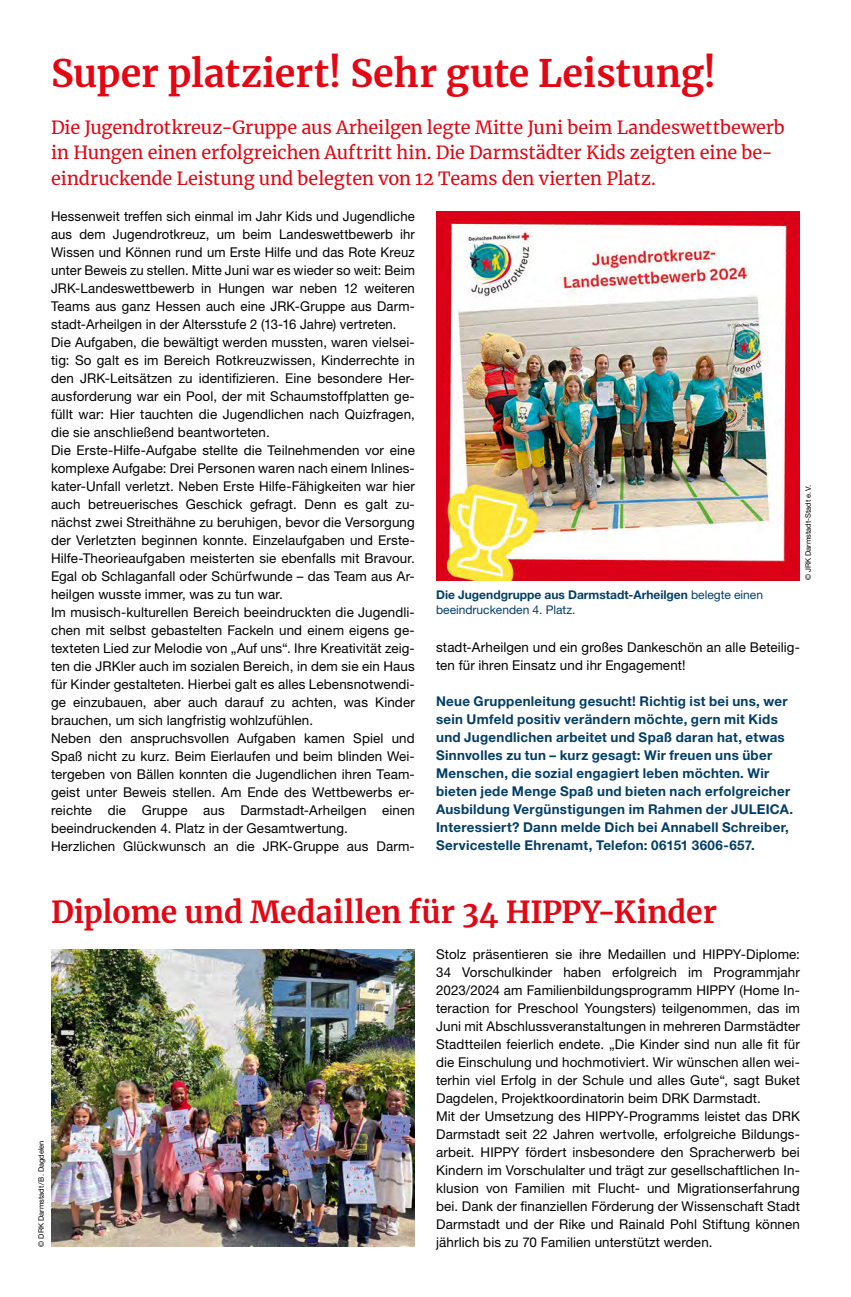
<style>
.page{position:relative;width:851px;height:1297px;background:#fff}
.page>*{position:absolute;margin:0;border:0;box-sizing:border-box;transform-origin:0 0}
.MGB_Headline{font:700 37.5px "Merriweather";color:#e30613}
.MGB_Headline-2{font:700 30px "Merriweather";letter-spacing:-.005em;color:#e30613}
.MGB_Subline{font:18px/25.5px "Merriweather";letter-spacing:-.005em;color:#e30613}
.MGB_Copy{font:13.5px/18px "Helvetica Neue LT Pro";letter-spacing:.01em;color:#000;text-align:justify}
.MGB_Info{font:700 13.5px/18px "Helvetica Neue LT Pro";letter-spacing:.02em;color:#003e66}
.MGB_BU{font:700 12px/15px "Helvetica Neue LT Pro";color:#003e66}
.MGB_Fotocredits{font:7.5px "Helvetica Neue LT Pro";color:#000}
.s1{font-weight:400}
</style>
<div class="page">
<img style="left:436px;top:212px;width:363px;height:369px">
<img style="left:51px;top:950px;width:364px;height:297px">
<p class="MGB_Headline" style="left:51px;top:48px;width:666px">Super platziert! Sehr gute Leistung!</p>
<p class="MGB_Subline" style="left:51px;top:114px;width:735px">Die Jugendrotkreuz-Gruppe aus Arheilgen legte Mitte Juni beim Landeswettbewerb in Hungen einen erfolgreichen Auftritt hin. Die Darmstädter Kids zeigten eine be&shy;eindruckende Leistung und belegten von 12 Teams den vierten Platz.</p>
<p class="MGB_Copy" style="left:51px;top:206px;width:365px">Hessenweit treffen sich einmal im Jahr Kids und Jugendliche aus dem Jugendrotkreuz, um beim Landeswettbewerb ihr Wissen und Können rund um Erste Hilfe und das Rote Kreuz unter Beweis zu stellen. Mitte Juni war es wieder so weit: Beim JRK-Landeswettbewerb in Hungen war neben 12 weiteren Teams aus ganz Hessen auch eine JRK-Gruppe aus Darm&shy;stadt-Arheilgen in der Altersstufe 2 (13-16 Jahre) vertreten.</p>
<p class="MGB_Copy" style="left:51px;top:332px;width:365px">Die Aufgaben, die bewältigt werden mussten, waren vielsei&shy;tig: So galt es im Bereich Rotkreuzwissen, Kinderrechte in den JRK-Leitsätzen zu identifizieren. Eine besondere Her&shy;ausforderung war ein Pool, der mit Schaumstoffplatten ge&shy;füllt war: Hier tauchten die Jugendlichen nach Quizfragen, die sie anschließend beantworteten.</p>
<p class="MGB_Copy" style="left:51px;top:440px;width:365px">Die Erste-Hilfe-Aufgabe stellte die Teilnehmenden vor eine komplexe Aufgabe: Drei Personen waren nach einem Inlines&shy;kater-Unfall verletzt. Neben Erste Hilfe-Fähigkeiten war hier auch betreuerisches Geschick gefragt. Denn es galt zu&shy;nächst zwei Streithähne zu beruhigen, bevor die Versorgung der Verletzten beginnen konnte. Einzelaufgaben und Erste-Hilfe-Theorieaufgaben meisterten sie ebenfalls mit Bravour.<br>Egal ob Schlaganfall oder Schürfwunde – das Team aus Ar&shy;heilgen wusste immer, was zu tun war.</p>
<p class="MGB_Copy" style="left:51px;top:602px;width:365px">Im musisch-kulturellen Bereich beeindruckten die Jugendli&shy;chen mit selbst gebastelten Fackeln und einem eigens ge&shy;texteten Lied zur Melodie von „Auf uns“. Ihre Kreativität zeig&shy;ten die JRKler auch im sozialen Bereich, in dem sie ein Haus für Kinder gestalteten. Hierbei galt es alles Lebensnotwendi&shy;ge einzubauen, aber auch darauf zu achten, was Kinder brauchen, um sich langfristig wohlzufühlen.</p>
<p class="MGB_Copy" style="left:51px;top:728px;width:365px">Neben den anspruchsvollen Aufgaben kamen Spiel und Spaß nicht zu kurz. Beim Eierlaufen und beim blinden Wei&shy;tergeben von Bällen konnten die Jugendlichen ihren Team&shy;geist unter Beweis stellen. Am Ende des Wettbewerbs er&shy;reichte die Gruppe aus Darmstadt-Arheilgen einen beeindruckenden 4. Platz in der Gesamtwertung.</p>
<p class="MGB_Copy" style="left:51px;top:836px;width:365px">Herzlichen Glückwunsch an die JRK-Gruppe aus Darm-</p>
<p class="MGB_BU" style="left:436px;top:587px;width:328px">Die Jugendgruppe aus Darmstadt-Arheilgen <span class="s1">belegte einen beeindruckenden 4. Platz.</span></p>
<p class="MGB_Fotocredits" style="left:803px;top:580px;width:97px;rotate:-90deg">© JRK Darmstadt-Stadt e.V.</p>
<p class="MGB_Copy" style="left:436px;top:638px;width:365px">stadt-Arheilgen und ein großes Dankeschön an alle Beteilig&shy;ten für ihren Einsatz und ihr Engagement!</p>
<p class="MGB_Info" style="left:436px;top:692px;width:358px">Neue Gruppenleitung gesucht! Richtig ist bei uns, wer sein Umfeld positiv verändern möchte, gern mit Kids und Jugendlichen arbeitet und Spaß daran hat, etwas Sinnvolles zu tun – kurz gesagt: Wir freuen uns über Menschen, die sozial engagiert leben möchten. Wir bieten jede Menge Spaß und bieten nach erfolgreicher Ausbildung Vergünstigungen im Rahmen der JULEICA.<br>Interessiert? Dann melde Dich bei Annabell Schreiber, Servicestelle Ehrenamt, Telefon: 06151 3606-657.</p>
<p class="MGB_Headline-2" style="left:51px;top:891px;width:667px">Diplome und Medaillen für 34 HIPPY-Kinder</p>
<p class="MGB_Copy" style="left:436px;top:944px;width:365px">Stolz präsentieren sie ihre Medaillen und HIPPY-Diplome:<br>34 Vorschulkinder haben erfolgreich im Programmjahr 2023/2024 am Familienbildungsprogramm HIPPY (Home In&shy;teraction for Preschool Youngsters) teilgenommen, das im Juni mit Abschlussveranstaltungen in mehreren Darmstädter Stadtteilen feierlich endete. „Die Kinder sind nun alle fit für die Einschulung und hochmotiviert. Wir wünschen allen wei&shy;terhin viel Erfolg in der Schule und alles Gute“, sagt Buket Dagdelen, Projektkoordinatorin beim DRK Darmstadt.</p>
<p class="MGB_Copy" style="left:436px;top:1106px;width:365px">Mit der Umsetzung des HIPPY-Programms leistet das DRK Darmstadt seit 22 Jahren wertvolle, erfolgreiche Bildungs&shy;arbeit. HIPPY fördert insbesondere den Spracherwerb bei Kindern im Vorschulalter und trägt zur gesellschaftlichen In&shy;klusion von Familien mit Flucht- und Migrationserfahrung bei. Dank der finanziellen Förderung der Wissenschaft Stadt Darmstadt und der Rike und Rainald Pohl Stiftung können jährlich bis zu 70 Familien unterstützt werden.</p>
<p class="MGB_Fotocredits" style="left:37px;top:1247px;width:108px;rotate:-90deg">© DRK Darmstadt/B. Dagdelen</p>
</div>
